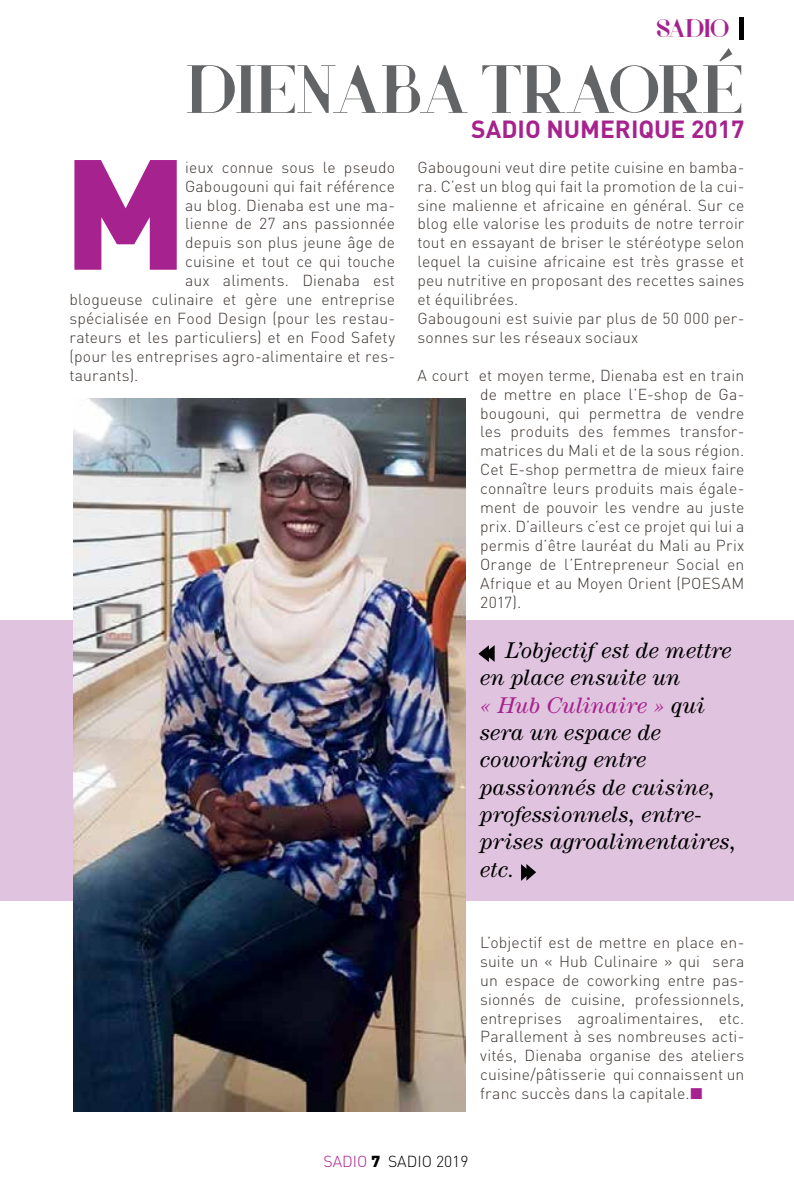
<style>
.page{position:relative;width:794px;height:1191px;background:#fff}
.page>*{position:absolute;margin:0;border:0;box-sizing:border-box;transform-origin:0 0}
.t1{font:70px "Voor";letter-spacing:-.005em;color:#636466}
.t2{font:26.25px "Voor";color:#a6228e}
.t3{font:700 24.5px "DIN";color:#a6228e}
.t4{font:italic 22.75px/27.3px "Century";letter-spacing:.01em;color:#000}
.t5{font:300 15.75px/18.9px "DIN";letter-spacing:.01em;color:#3c3531;text-align:justify}
.t6{font:300 15.75px "DIN";color:#000}
.s1{color:#a6228e}
.s2{font-weight:900}
</style>
<div class="page">
<div style="left:0;top:621px;width:794px;height:280px;background:#e0c3de"></div>
<div style="left:739px;top:18px;width:5px;height:22px;background:#000"></div>
<img style="left:73px;top:398px;width:392px;height:713px">
<svg style="left:74px;top:160px;width:103px;height:110px"></svg>
<svg style="left:478px;top:645px;width:16px;height:17px"></svg>
<svg style="left:521px;top:864px;width:15px;height:17px"></svg>
<h2 class="t2" style="left:656px;top:13px;width:75px">SADIO</h2>
<h1 class="t1" style="left:187px;top:48px;width:558px">DIENABA TRAORÉ</h1>
<p class="t5" style="left:185px;top:157px;width:212px">ieux connue sous le pseudo</p>
<p class="t5" style="left:185px;top:176px;width:212px">Gabougouni qui fait référence</p>
<p class="t5" style="left:185px;top:195px;width:212px">au blog. Dienaba est une ma-</p>
<p class="t5" style="left:185px;top:214px;width:212px">lienne de 27 ans passionnée</p>
<p class="t5" style="left:185px;top:233px;width:211px">depuis son plus jeune âge de</p>
<p class="t5" style="left:185px;top:252px;width:211px">cuisine et tout ce qui touche</p>
<p class="t5" style="left:185px;top:271px;width:212px">aux aliments. Dienaba est</p>
<p class="t5" style="left:69px;top:290px;width:327px">blogueuse culinaire et gère une entreprise</p>
<p class="t5" style="left:69px;top:309px;width:327px">spécialisée en Food Design (pour les restau-</p>
<p class="t5" style="left:69px;top:327px;width:327px">rateurs et les particuliers) et en Food Safety</p>
<p class="t5" style="left:69px;top:346px;width:327px">(pour les entreprises agro-alimentaire et res-</p>
<p class="t5" style="left:69px;top:365px;width:70px">taurants).</p>
<h3 class="t3" style="left:471px;top:113px;width:275px">SADIO NUMERIQUE 2017</h3>
<p class="t5" style="left:417px;top:157px;width:328px;text-align:left">Gabougouni veut dire petite cuisine en bamba&shy;ra. C’est un blog qui fait la promotion de la cui&shy;sine malienne et africaine en général. Sur ce blog elle valorise les produits de notre terroir tout en essayant de briser le stéréotype selon lequel la cuisine africaine est très grasse et peu nutritive en proposant des recettes saines et équilibrées.<br>Gabougouni est suivie par plus de 50 000 per&shy;sonnes sur les réseaux sociaux</p>
<p class="t5" style="left:480px;top:365px;width:266px;text-indent:-63px">A court et moyen terme, Dienaba est en train de mettre en place l’E-shop de Ga&shy;bougouni, qui permettra de vendre les produits des femmes transfor&shy;matrices du Mali et de la sous région.<br>Cet E-shop permettra de mieux faire connaître leurs produits mais égale&shy;ment de pouvoir les vendre au juste prix. D ’ailleurs c’est ce projet qui lui a permis d’être lauréat du Mali au Prix Orange de l’Entrepreneur Social en Afrique et au Moyen Orient (POESA</p>
<p class="t5" style="left:731px;top:573px;width:14px">M</p>
<p class="t5" style="left:480px;top:592px;width:43px">2017).</p>
<h3 class="t4" style="left:480px;top:636px;width:258px;text-indent:25px">L’objectif est de mettre en place ensuite un<br><span class="s1">« Hub Culinaire »</span> qui sera un espace de coworking entre passionnés de cuisine, professionnels, entre&shy;prises agroalimentaires, etc.</h3>
<p class="t5" style="left:480px;top:932px;width:266px">L’objectif est de mettre en place en&shy;suite un « Hub Culinaire » qui sera un espace de coworking entre pas&shy;sionnés de cuisine, professionnels, entreprises agroalimentaires, etc.<br>Parallement à ses nombreuses acti&shy;vités, Dienaba organise des ateliers cuisine/pâtisserie qui connaissent un franc succès dans la capitale.<span class="s1">■</span></p>
<p class="t6" style="left:323px;top:1151px;width:146px"><span class="s1">sadio</span> <span class="s2">7</span> sadio 2019</p>
</div>
